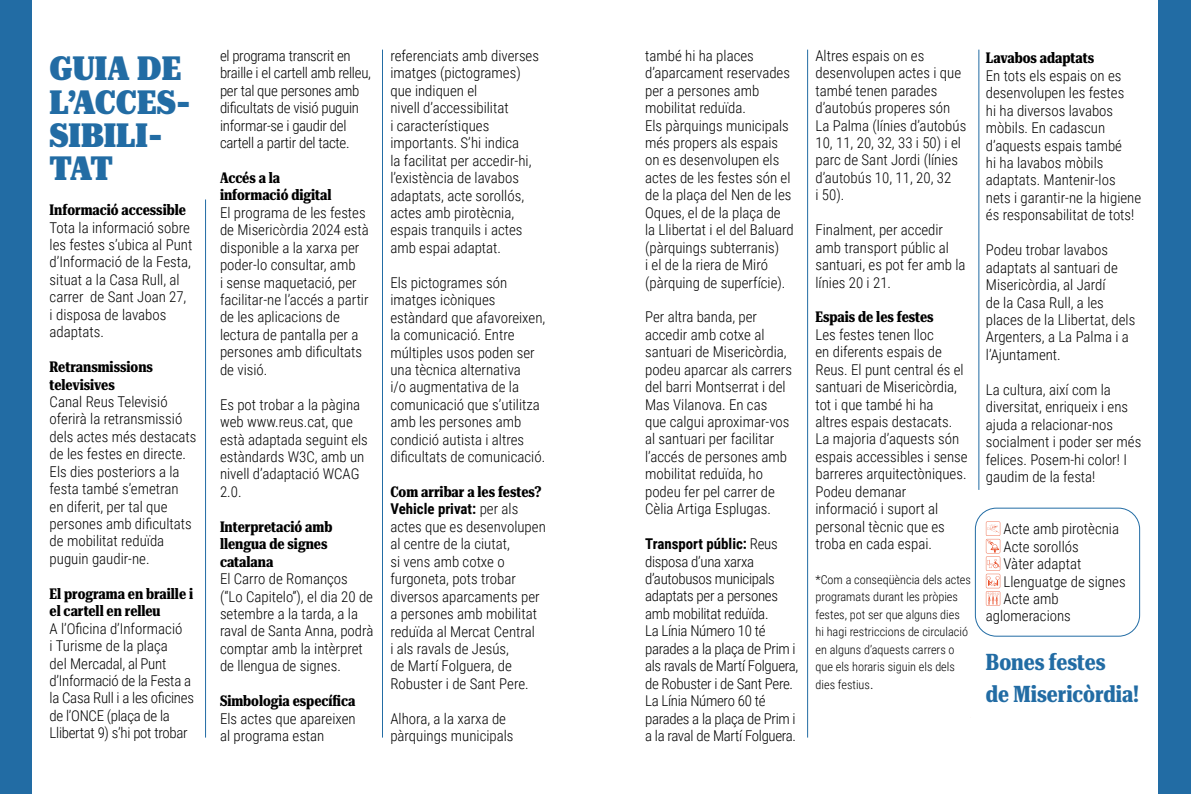
<style>
.page{position:relative;width:1191px;height:794px;background:#fff}
.page>*{position:absolute;margin:0;border:0;box-sizing:border-box;transform-origin:0 0}
.t1{font:900 33.25px/33.2px "Roboto Serif 28 pt Condensed";color:#226ca4}
.t2{font:700 ultra-condensed 22.75px/31.5px "Roboto Serif 36 pt";color:#226ca4}
.t3{font:300 14.88px/17.5px "Roboto Condensed";color:#000}
.t4{font:300 14.88px/17.5px "Roboto Condensed";letter-spacing:-.02em;color:#000}
.t5{font:700 ultra-condensed 14.88px/17.5px "Roboto Serif 36 pt";color:#000}
.t6{font:300 12.25px/17.5px "Roboto Condensed";color:#000}
.s1{font-weight:700}
.s2{font-size:14.88px}
</style>
<div class="page">
<svg style="left:986px;top:521px;width:14px;height:84px"></svg>
<div style="left:0;top:0;width:31px;height:794px;background:#226ca4"></div>
<div style="left:1158px;top:0;width:33px;height:794px;background:#226ca4"></div>
<div style="left:975px;top:508px;width:165px;height:128px;border:1px solid #226ca4;border-radius:21px"></div>
<hr style="left:205px;top:199px;width:1px;height:538px;background:#226ca4">
<hr style="left:382px;top:50px;width:1px;height:687px;background:#226ca4">
<hr style="left:807px;top:50px;width:1px;height:687px;background:#226ca4">
<hr style="left:978px;top:50px;width:1px;height:440px;background:#226ca4">
<h1 class="t1" style="left:50px;top:50px;width:143px">GUIA DE<br>L’ACCES-<br>SIBILI-<br>TAT</h1>
<p class="t5" style="left:50px;top:200px;width:138px">Informació accessible</p>
<p class="t3" style="left:50px;top:218px;width:144px">Tota la informació sobre les festes s’ubica al Punt d’Informació de la Festa, situat a la Casa Rull, al carrer de Sant Joan 27, i disposa de lavabos adaptats.</p>
<p class="t5" style="left:50px;top:357px;width:105px">Retransmissions televisives</p>
<p class="t3" style="left:50px;top:392px;width:148px">Canal Reus Televisió oferirà la retransmissió dels actes més destacats de les festes en directe.<br>Els dies posteriors a la festa també s’emetran<br>en diferit, per tal que persones amb dificultats de mobilitat reduïda puguin gaudir-ne.</p>
<p class="t5" style="left:50px;top:583px;width:145px">El programa en braille i el cartell en relleu</p>
<p class="t4" style="left:50px;top:619px;width:146px">A l’Oficina d’Informació<br>i Turisme de la plaça<br>del Mercadal, al Punt d’Informació de la Festa a la Casa Rull i a les oficines de l’ONCE (plaça de la<br>Llibertat 9) s’hi pot trobar</p>
<p class="t4" style="left:220px;top:46px;width:152px">el programa transcrit en braille i el cartell amb relleu, per tal que persones amb dificultats de visió puguin informar-se i gaudir del cartell a partir del tacte.</p>
<p class="t5" style="left:220px;top:168px;width:113px">Accés a la informació digital</p>
<p class="t3" style="left:220px;top:203px;width:150px">El programa de les festes de Misericòrdia 2024 està disponible a la xarxa per poder-lo consultar, amb<br>i sense maquetació, per facilitar-ne l’accés a partir de les aplicacions de lectura de pantalla per a persones amb dificultats de visió.</p>
<p class="t3" style="left:220px;top:395px;width:149px">Es pot trobar a la pàgina web www.reus.cat, que està adaptada seguint els estàndards W3C, amb un nivell d’adaptació WCAG<br>2.0.</p>
<p class="t5" style="left:220px;top:516px;width:114px">Interpretació amb llengua de signes catalana</p>
<p class="t3" style="left:220px;top:569px;width:155px">El Carro de Romanços (“Lo Capitelo”), el dia 20 de setembre a la tarda, a la raval de Santa Anna, podrà comptar amb la intèrpret de llengua de signes.</p>
<p class="t5" style="left:220px;top:691px;width:137px">Simbologia específica</p>
<p class="t3" style="left:220px;top:709px;width:137px">Els actes que apareixen al programa estan</p>
<p class="t3" style="left:390px;top:46px;width:150px">referenciats amb diverses imatges (pictogrames) que indiquen el<br>nivell d’accessibilitat<br>i característiques importants. S’hi indica<br>la facilitat per accedir-hi, l’existència de lavabos adaptats, acte sorollós, actes amb pirotècnia, espais tranquils i actes amb espai adaptat.</p>
<p class="t3" style="left:390px;top:273px;width:156px">Els pictogrames són imatges icòniques estàndard que afavoreixen, la comunicació. Entre múltiples usos poden ser una tècnica alternativa<br>i/o augmentativa de la comunicació que s’utilitza amb les persones amb condició autista i altres dificultats de comunicació.</p>
<p class="t5" style="left:390px;top:482px;width:153px">Com arribar a les festes?</p>
<p class="t3" style="left:390px;top:500px;width:157px"><span class="s1">Vehicle privat:</span> per als actes que es desenvolupen al centre de la ciutat,<br>si vens amb cotxe o furgoneta, pots trobar diversos aparcaments per a persones amb mobilitat reduïda al Mercat Central<br>i als ravals de Jesús,<br>de Martí Folguera, de<br>Robuster i de Sant Pere.</p>
<p class="t3" style="left:390px;top:709px;width:125px">Alhora, a la xarxa de pàrquings municipals</p>
<p class="t3" style="left:645px;top:46px;width:150px">també hi ha places d’aparcament reservades per a persones amb mobilitat reduïda.<br>Els pàrquings municipals més propers als espais on es desenvolupen els actes de les festes són el de la plaça del Nen de les<br>Oques, el de la plaça de la Llibertat i el del Baluard (pàrquings subterranis)<br>i el de la riera de Miró (pàrquing de superfície).</p>
<p class="t3" style="left:645px;top:308px;width:148px">Per altra banda, per accedir amb cotxe al santuari de Misericòrdia, podeu aparcar als carrers del barri Montserrat i del<br>Mas Vilanova. En cas que calgui aproximar-vos al santuari per facilitar l’accés de persones amb mobilitat reduïda, ho podeu fer pel carrer de<br>Cèlia Artiga Esplugas.</p>
<p class="t4" style="left:645px;top:534px;width:155px"><span class="s1">Transport públic:</span> Reus disposa d’una xarxa d’autobusos municipals adaptats per a persones amb mobilitat reduïda.<br>La Línia Número 10 té parades a la plaça de Prim i als ravals de Martí Folguera, de Robuster i de Sant Pere.<br>La Línia Número 60 té parades a la plaça de Prim i a la raval de Martí Folguera.</p>
<p class="t3" style="left:815px;top:46px;width:152px">Altres espais on es desenvolupen actes i que també tenen parades d’autobús properes són<br>La Palma (línies d’autobús<br>10, 11, 20, 32, 33 i 50) i el parc de Sant Jordi (línies d’autobús 10, 11, 20, 32<br>i 50).</p>
<p class="t3" style="left:815px;top:221px;width:152px">Finalment, per accedir amb transport públic al santuari, es pot fer amb la línies 20 i 21.</p>
<p class="t5" style="left:815px;top:307px;width:120px">Espais de les festes</p>
<p class="t3" style="left:815px;top:325px;width:154px">Les festes tenen lloc<br>en diferents espais de<br>Reus. El punt central és el santuari de Misericòrdia, tot i que també hi ha altres espais destacats.<br>La majoria d’aquests són espais accessibles i sense barreres arquitectòniques.<br>Podeu demanar informació i suport al personal tècnic que es troba en cada espai.</p>
<p class="t6" style="left:815px;top:570px;width:157px">*Com a conseqüència dels actes programats durant les pròpies festes, pot ser que alguns dies hi hagi restriccions de circulació en alguns d’aquests carrers o que els horaris siguin els dels dies festius<span class="s2">.</span></p>
<p class="t5" style="left:986px;top:48px;width:110px">Lavabos adaptats</p>
<p class="t3" style="left:986px;top:66px;width:157px">En tots els espais on es desenvolupen les festes<br>hi ha diversos lavabos mòbils. En cadascun d’aquests espais també<br>hi ha lavabos mòbils adaptats. Mantenir-los nets i garantir-ne la higiene és responsabilitat de tots!</p>
<p class="t3" style="left:986px;top:241px;width:151px">Podeu trobar lavabos adaptats al santuari de<br>Misericòrdia, al Jardí<br>de la Casa Rull, a les places de la Llibertat, dels<br>Argenters, a La Palma i a l’Ajuntament.</p>
<p class="t3" style="left:986px;top:380px;width:157px">La cultura, així com la diversitat, enriqueix i ens ajuda a relacionar-nos socialment i poder ser més felices. Posem-hi color! I gaudim de la festa!</p>
<p class="t3" style="left:1003px;top:519px;width:117px">Acte amb pirotècnia</p>
<p class="t3" style="left:1003px;top:537px;width:77px">Acte sorollós</p>
<p class="t3" style="left:1003px;top:554px;width:79px">Vàter adaptat</p>
<p class="t3" style="left:1003px;top:572px;width:124px">Llenguatge de signes</p>
<p class="t3" style="left:1003px;top:589px;width:56px">Acte amb</p>
<p class="t3" style="left:986px;top:607px;width:86px">aglomeracions</p>
<h2 class="t2" style="left:986px;top:645px;width:155px">Bones festes<br>de Misericòrdia!</h2>
</div>
